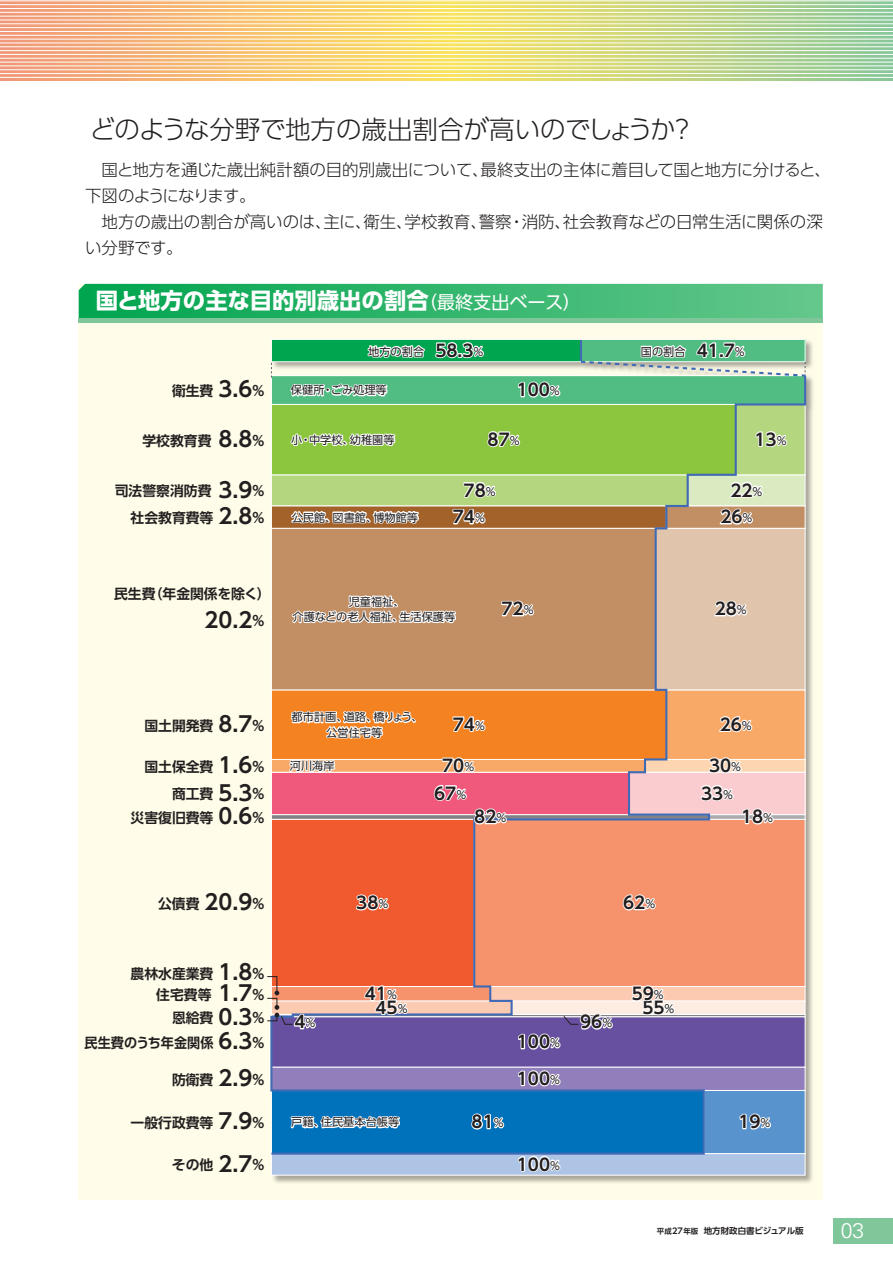
<style>
.page{position:relative;width:893px;height:1263px;background:#fff}
.page>*{position:absolute;margin:0;border:0;box-sizing:border-box;transform-origin:0 0}
.t1{font:300 25.5px "UD Shin Go Pro";letter-spacing:-.01em;color:#231f20}
.t2{font:700 22.35px "UD Shin Go Pro";color:#fff}
.t3{font:300 21.3px "Univers LT Std";color:#fff}
.t4{font:700 21px "UD Shin Go Pro De";color:#231f20}
.t5{font:700 16.8px "UD Shin Go Pro De";color:#231f20}
.t6{font:300 16.5px/26.1px "UD Shin Go Pro";color:#231f20}
.t7{font:700 13.8px "UD Shin Go Pro De";color:#231f20}
.t8{font:700 13.8px "UD Shin Go Pro De";color:#231f20;scale:.95 1}
.t9{font:11.25px/15.3px "UD Shin Go Pro";color:#231f20;text-align:center}
.t10{font:700 8.55px "UD Shin Go Pro De";color:#231f20}
.s1{font-weight:400;font-size:18px}
.s2{font-family:"UD Shin Go Pro De";font-weight:700;font-size:16.8px}
.s3{font-size:21px}
.s4{font-family:"UD Shin Go Pro";font-weight:400;font-size:11.25px}
.s5{font-size:13.8px}
.s6{font-size:7.5px}
.s7{font-size:8.25px}
</style>
<div class="page">
<svg style="left:1px;top:1px;width:892px;height:80px;background:#dfcd80"></svg>
<hr style="left:0;top:0;width:1px;height:81px;background:#f09879">
<svg style="left:0;top:1px;width:1px;height:76px"></svg>
<hr style="left:0;top:8px;width:893px;height:1px;background:#fff">
<hr style="left:0;top:27px;width:893px;height:1px;background:#fff">
<hr style="left:0;top:58px;width:893px;height:1px;background:#fff">
<hr style="left:0;top:12px;width:893px;height:1px;background:#fff">
<hr style="left:0;top:31px;width:893px;height:1px;background:#fff">
<hr style="left:0;top:62px;width:893px;height:1px;background:#fff">
<hr style="left:0;top:16px;width:893px;height:1px;background:#fff">
<hr style="left:0;top:35px;width:893px;height:1px;background:#fff">
<hr style="left:0;top:65px;width:893px;height:1px;background:#fff">
<hr style="left:0;top:0;width:893px;height:1px;background:#fff">
<hr style="left:0;top:20px;width:893px;height:1px;background:#fff">
<hr style="left:0;top:50px;width:893px;height:1px;background:#fff">
<hr style="left:0;top:39px;width:893px;height:1px;background:#fff">
<hr style="left:0;top:69px;width:893px;height:1px;background:#fff">
<hr style="left:0;top:4px;width:893px;height:1px;background:#fff">
<hr style="left:0;top:23px;width:893px;height:1px;background:#fff">
<hr style="left:0;top:54px;width:893px;height:1px;background:#fff">
<hr style="left:0;top:43px;width:893px;height:1px;background:#fff">
<hr style="left:0;top:73px;width:893px;height:1px;background:#fff">
<hr style="left:0;top:46px;width:893px;height:1px;background:#fff">
<hr style="left:0;top:77px;width:893px;height:1px;background:#fff">
<div style="left:79px;top:322px;width:744px;height:877px;background:#fffde9"></div>
<img style="left:271px;top:339px;width:542px;height:844px">
<div style="left:271px;top:339px;width:310px;height:23px;background:#00a54f"></div>
<div style="left:271px;top:339px;width:310px;height:23px;border:1px solid #fff"></div>
<div style="left:581px;top:339px;width:224px;height:23px;border:1px solid #fff"></div>
<div style="left:271px;top:1153px;width:534px;height:22px;background:#adc4e5"></div>
<div style="left:271px;top:1153px;width:534px;height:22px;border:1px solid #fff"></div>
<svg style="left:270px;top:374px;width:537px;height:782px;background:#b99477"></svg>
<hr style="left:580px;top:340px;width:2px;height:21px;background:#406ab4">
<svg style="left:516px;top:380px;width:46px;height:19px"></svg>
<svg style="left:289px;top:381px;width:99px;height:18px;background:#ade0c5"></svg>
<svg style="left:486px;top:430px;width:36px;height:18px"></svg>
<svg style="left:288px;top:425px;width:108px;height:23px;background:#b8dc89"></svg>
<svg style="left:450px;top:508px;width:37px;height:17px"></svg>
<svg style="left:289px;top:506px;width:131px;height:19px;background:#d4b79d"></svg>
<svg style="left:440px;top:756px;width:37px;height:18px"></svg>
<svg style="left:287px;top:758px;width:49px;height:16px"></svg>
<svg style="left:470px;top:1112px;width:36px;height:18px"></svg>
<svg style="left:289px;top:1111px;width:112px;height:19px;background:#82bade"></svg>
<svg style="left:754px;top:430px;width:35px;height:18px"></svg>
<svg style="left:461px;top:481px;width:37px;height:18px"></svg>
<svg style="left:726px;top:481px;width:39px;height:18px"></svg>
<svg style="left:716px;top:508px;width:39px;height:18px"></svg>
<svg style="left:354px;top:893px;width:37px;height:18px"></svg>
<svg style="left:622px;top:893px;width:36px;height:18px"></svg>
<svg style="left:363px;top:984px;width:47px;height:32px;background:#efc8bc"></svg>
<svg style="left:630px;top:984px;width:47px;height:32px;background:#f9e6de"></svg>
<svg style="left:516px;top:1069px;width:46px;height:18px"></svg>
<svg style="left:737px;top:1112px;width:36px;height:18px"></svg>
<svg style="left:516px;top:1155px;width:46px;height:17px"></svg>
<svg style="left:288px;top:703px;width:130px;height:37px;background:#f8af70"></svg>
<svg style="left:450px;top:715px;width:37px;height:18px"></svg>
<svg style="left:715px;top:715px;width:39px;height:18px"></svg>
<svg style="left:290px;top:594px;width:167px;height:31px;background:#dabca3"></svg>
<svg style="left:499px;top:599px;width:37px;height:18px"></svg>
<svg style="left:710px;top:599px;width:39px;height:19px"></svg>
<svg style="left:707px;top:756px;width:37px;height:18px"></svg>
<svg style="left:433px;top:784px;width:76px;height:42px;background:#eb8596"></svg>
<svg style="left:699px;top:784px;width:77px;height:42px;background:#f2cdcb"></svg>
<svg style="left:516px;top:1012px;width:99px;height:39px;background:#9584ba"></svg>
<svg style="left:367px;top:345px;width:58px;height:13px"></svg>
<svg style="left:435px;top:342px;width:49px;height:17px"></svg>
<svg style="left:271px;top:363px;width:1px;height:15px"></svg>
<svg style="left:579px;top:341px;width:228px;height:37px;background:#99ceaf"></svg>
<svg style="left:267px;top:976px;width:51px;height:54px;background:#d49b93"></svg>
<svg style="left:79px;top:284px;width:744px;height:34px;background:#32b56d"></svg>
<hr style="left:79px;top:318px;width:744px;height:4px;background:#80c69b">
<div style="left:833px;top:1218px;width:60px;height:26px;background:#80c69b"></div>
<h1 class="t1" style="left:90px;top:109px;width:607px">どのような分野で地方の歳出割合が高いのでしょうか？</h1>
<p class="t6" style="left:85px;top:156px;width:747px;text-indent:16px">国と地方を通じた歳出純計額の目的別歳出について、最終支出の主体に着目して国と地方に分けると、下図のようになります。</p>
<p class="t6" style="left:85px;top:208px;width:739px;text-indent:16px">地方の歳出の割合が高いのは、主に、衛生、学校教育、警察・消防、社会教育などの日常生活に関係の深い分野です。</p>
<h2 class="t2" style="left:96px;top:282px;width:487px">国と地方の主な目的別歳出の割合<span class="s1">（最終支出ベース）</span></h2>
<p class="t9" style="left:368px;top:343px;width:117px">地方の割合　<span class="s2">58.3</span>％</p>
<p class="t9" style="left:641px;top:343px;width:106px">国の割合　<span class="s2">41.7</span>％</p>
<p class="t7" style="left:172px;top:379px;width:95px">衛生費 <span class="s3">3.6</span>％</p>
<p class="t9" style="left:291px;top:382px;width:97px">保健所・ごみ処理等</p>
<p class="t5" style="left:517px;top:376px;width:45px">100<span class="s4">％</span></p>
<p class="t9" style="left:291px;top:432px;width:105px">小・中学校、幼稚園等</p>
<p class="t5" style="left:488px;top:426px;width:34px">87<span class="s4">％</span></p>
<p class="t7" style="left:142px;top:429px;width:124px">学校教育費 <span class="s3">8.8</span>％</p>
<p class="t5" style="left:754px;top:426px;width:34px">13<span class="s4">％</span></p>
<p class="t7" style="left:115px;top:480px;width:152px">司法警察消防費 <span class="s3">3.9</span>％</p>
<p class="t5" style="left:464px;top:477px;width:34px">78<span class="s4">％</span></p>
<p class="t5" style="left:730px;top:477px;width:34px">22<span class="s4">％</span></p>
<p class="t7" style="left:131px;top:507px;width:136px">社会教育費等 <span class="s3">2.8</span>％</p>
<p class="t5" style="left:720px;top:503px;width:34px">26<span class="s4">％</span></p>
<p class="t9" style="left:292px;top:509px;width:128px">公民館、図書館、博物館等</p>
<p class="t5" style="left:453px;top:503px;width:34px">74<span class="s4">％</span></p>
<p class="t7" style="left:114px;top:583px;width:158px">民生費（年金関係を除く）</p>
<h3 class="t4" style="left:205px;top:602px;width:62px">20.2<span class="s5">％</span></h3>
<p class="t9" style="left:292px;top:594px;width:164px">児童福祉、<br>介護などの老人福祉、生活保護等</p>
<p class="t5" style="left:502px;top:595px;width:34px">72<span class="s4">％</span></p>
<p class="t5" style="left:715px;top:595px;width:34px">28<span class="s4">％</span></p>
<p class="t9" style="left:292px;top:709px;width:132px">都市計画、道路、橋りょう、公営住宅等</p>
<p class="t7" style="left:144px;top:714px;width:122px">国土開発費 <span class="s3">8.7</span>％</p>
<p class="t5" style="left:453px;top:711px;width:34px">74<span class="s4">％</span></p>
<p class="t5" style="left:720px;top:711px;width:34px">26<span class="s4">％</span></p>
<p class="t7" style="left:144px;top:755px;width:122px">国土保全費 <span class="s3">1.6</span>％</p>
<p class="t5" style="left:709px;top:752px;width:34px">30<span class="s4">％</span></p>
<p class="t7" style="left:172px;top:783px;width:95px">商工費 <span class="s3">5.3</span>％</p>
<p class="t5" style="left:434px;top:779px;width:34px">67<span class="s4">％</span></p>
<p class="t5" style="left:701px;top:779px;width:34px">33<span class="s4">％</span></p>
<p class="t9" style="left:290px;top:758px;width:46px">河川海岸</p>
<p class="t5" style="left:442px;top:752px;width:34px">70<span class="s4">％</span></p>
<p class="t7" style="left:131px;top:806px;width:136px">災害復旧費等 <span class="s3">0.6</span>％</p>
<p class="t5" style="left:474px;top:803px;width:34px">82<span class="s4">％</span></p>
<p class="t5" style="left:741px;top:803px;width:34px">18<span class="s4">％</span></p>
<p class="t7" style="left:158px;top:892px;width:109px">公債費 <span class="s3">20.9</span>％</p>
<p class="t5" style="left:356px;top:889px;width:34px">38<span class="s4">％</span></p>
<p class="t5" style="left:623px;top:889px;width:34px">62<span class="s4">％</span></p>
<p class="t7" style="left:131px;top:962px;width:136px">農林水産業費 <span class="s3">1.8</span>％</p>
<p class="t7" style="left:172px;top:1007px;width:95px">恩給費 <span class="s3">0.3</span>％</p>
<p class="t5" style="left:294px;top:1008px;width:23px">4<span class="s4">％</span></p>
<p class="t5" style="left:580px;top:1008px;width:34px">96<span class="s4">％</span></p>
<p class="t8" style="left:85px;top:1031px;width:192px">民生費のうち年金関係 <span class="s3">6.3</span>％</p>
<p class="t5" style="left:517px;top:1028px;width:45px">100<span class="s4">％</span></p>
<p class="t7" style="left:172px;top:1068px;width:95px">防衛費 <span class="s3">2.9</span>％</p>
<p class="t5" style="left:517px;top:1065px;width:45px">100<span class="s4">％</span></p>
<p class="t7" style="left:131px;top:1111px;width:136px">一般行政費等 <span class="s3">7.9</span>％</p>
<p class="t5" style="left:738px;top:1108px;width:34px">19<span class="s4">％</span></p>
<p class="t7" style="left:172px;top:1154px;width:95px">その他 <span class="s3">2.7</span>％</p>
<p class="t5" style="left:517px;top:1150px;width:45px">100<span class="s4">％</span></p>
<p class="t7" style="left:156px;top:983px;width:111px">住宅費等 <span class="s3">1.7</span>％</p>
<p class="t5" style="left:365px;top:980px;width:34px">41<span class="s4">％</span></p>
<p class="t5" style="left:632px;top:980px;width:34px">59<span class="s4">％</span></p>
<p class="t5" style="left:375px;top:994px;width:34px">45<span class="s4">％</span></p>
<p class="t5" style="left:642px;top:994px;width:34px">55<span class="s4">％</span></p>
<p class="t9" style="left:291px;top:1114px;width:109px">戸籍、住民基本台帳等</p>
<p class="t5" style="left:472px;top:1108px;width:34px">81<span class="s4">％</span></p>
<p class="t10" style="left:657px;top:1224px;width:148px"><span class="s6">平成</span><span class="s7">27</span><span class="s6">年版</span> 地方財政白書ビジュアル版</p>
<h3 class="t3" style="left:841px;top:1218px;width:25px">03</h3>
</div>
